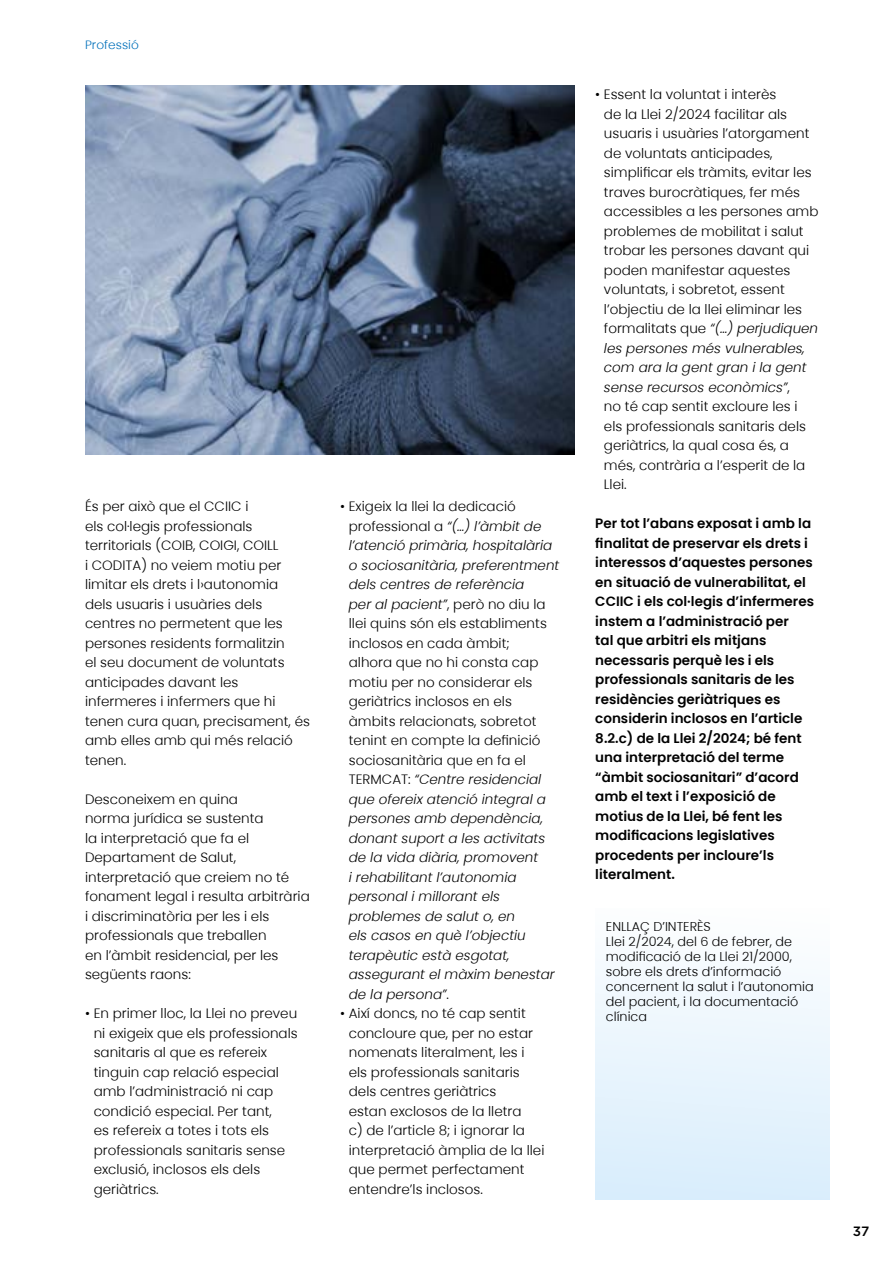
<style>
.page{position:relative;width:893px;height:1263px;background:#fff}
.page>*{position:absolute;margin:0;border:0;box-sizing:border-box;transform-origin:0 0}
.t1{font:300 13.5px/19.5px "Poppins";color:#000}
.t2{font:italic 300 13.5px/19.5px "Poppins";color:#000}
.t3{font:600 13.5px/19.5px "Poppins";color:#000}
.t4{font:500 13.5px "Gotham";color:#000}
.t5{font:300 12.75px/15px "Poppins";color:#000}
.t6{font:300 12px "Poppins";letter-spacing:.005em;color:#0070ba}
.s1{font-style:normal}
.s2{font-style:italic}
</style>
<div class="page">
<img style="left:85px;top:85px;width:489px;height:370px">
<div style="left:595px;top:908px;width:235px;height:291px;background:linear-gradient(to bottom,#fdfefe,#d9edfc)"></div>
<p class="t6" style="left:85px;top:38px;width:55px">Professió</p>
<p class="t1" style="left:85px;top:497px;width:226px">És per això que el CCIIC i<br>els col·legis professionals territorials (COIB, COIGI, COILL<br>i CODITA) no veiem motiu per limitar els drets i l›autonomia<br>dels usuaris i usuàries dels centres no permetent que les persones residents formalitzin<br>el seu document de voluntats anticipades davant les infermeres i infermers que hi tenen cura quan, precisament, és amb elles amb qui més relació tenen.</p>
<p class="t1" style="left:85px;top:789px;width:226px">Desconeixem en quina<br>norma jurídica se sustenta<br>la interpretació que fa el<br>Departament de Salut, interpretació que creiem no té fonament legal i resulta arbitrària i discriminatòria per les i els professionals que treballen<br>en l’àmbit residencial, per les següents raons:</p>
<p class="t1" style="left:94px;top:1004px;width:205px;text-indent:-9px">• En primer lloc, la Llei no preveu ni exigeix que els professionals sanitaris al que es refereix tinguin cap relació especial amb l’administració ni cap condició especial. Per tant,<br>es refereix a totes i tots els professionals sanitaris sense exclusió, inclosos els dels geriàtrics.</p>
<p class="t2" style="left:349px;top:497px;width:212px;text-indent:-9px"><span class="s1">• Exigeix la llei la dedicació professional a</span> “(…) l’àmbit de l’atenció primària, hospitalària o sociosanitària, preferentment dels centres de referència<br>per al pacient”<span class="s1">, però no diu la llei quins són els establiments inclosos en cada àmbit;<br>alhora que no hi consta cap motiu per no considerar els geriàtrics inclosos en els àmbits relacionats, sobretot tenint en compte la definició sociosanitària que en fa el<br>TERMCAT:</span> “Centre residencial que ofereix atenció integral a persones amb dependència, donant suport a les activitats de la vida diària, promovent<br>i rehabilitant l’autonomia personal i millorant els problemes de salut o, en<br>els casos en què l’objectiu terapèutic està esgotat, assegurant el màxim benestar de la persona”<span class="s1">.</span></p>
<p class="t1" style="left:349px;top:1004px;width:197px;text-indent:-9px">• Així doncs, no té cap sentit concloure que, per no estar nomenats literalment, les i els professionals sanitaris dels centres geriàtrics<br>estan exclosos de la lletra<br>c) de l’article 8; i ignorar la interpretació àmplia de la llei que permet perfectament entendre’ls inclosos.</p>
<p class="t1" style="left:604px;top:85px;width:216px;text-indent:-9px">• Essent la voluntat i interès<br>de la Llei 2/2024 facilitar als usuaris i usuàries l’atorgament de voluntats anticipades, simplificar els tràmits, evitar les traves burocràtiques, fer més accessibles a les persones amb problemes de mobilitat i salut trobar les persones davant qui poden manifestar aquestes voluntats, i sobretot, essent l’objectiu de la llei eliminar les formalitats que <span class="s2">“(…) perjudiquen les persones més vulnerables, com ara la gent gran i la gent sense recursos econòmics”</span>,<br>no té cap sentit excloure les i els professionals sanitaris dels geriàtrics, la qual cosa és, a més, contrària a l’esperit de la<br>Llei.</p>
<p class="t3" style="left:595px;top:514px;width:220px">Per tot l’abans exposat i amb la finalitat de preservar els drets i interessos d’aquestes persones en situació de vulnerabilitat, el<br>CCIIC i els col·legis d’infermeres instem a l’administració per<br>tal que arbitri els mitjans necessaris perquè les i els professionals sanitaris de les residències geriàtriques es considerin inclosos en l’article<br>8.2.c) de la Llei 2/2024; bé fent una interpretació del terme “àmbit sociosanitari” d’acord amb el text i l’exposició de motius de la Llei, bé fent les modificacions legislatives procedents per incloure’ls literalment.</p>
<p class="t5" style="left:606px;top:919px;width:209px">ENLLAÇ D’INTERÈS<br>Llei 2/2024, del 6 de febrer, de modificació de la Llei 21/2000, sobre els drets d’informació concernent la salut i l’autonomia del pacient, i la documentació clínica</p>
<p class="t4" style="left:853px;top:1223px;width:18px">37</p>
</div>
